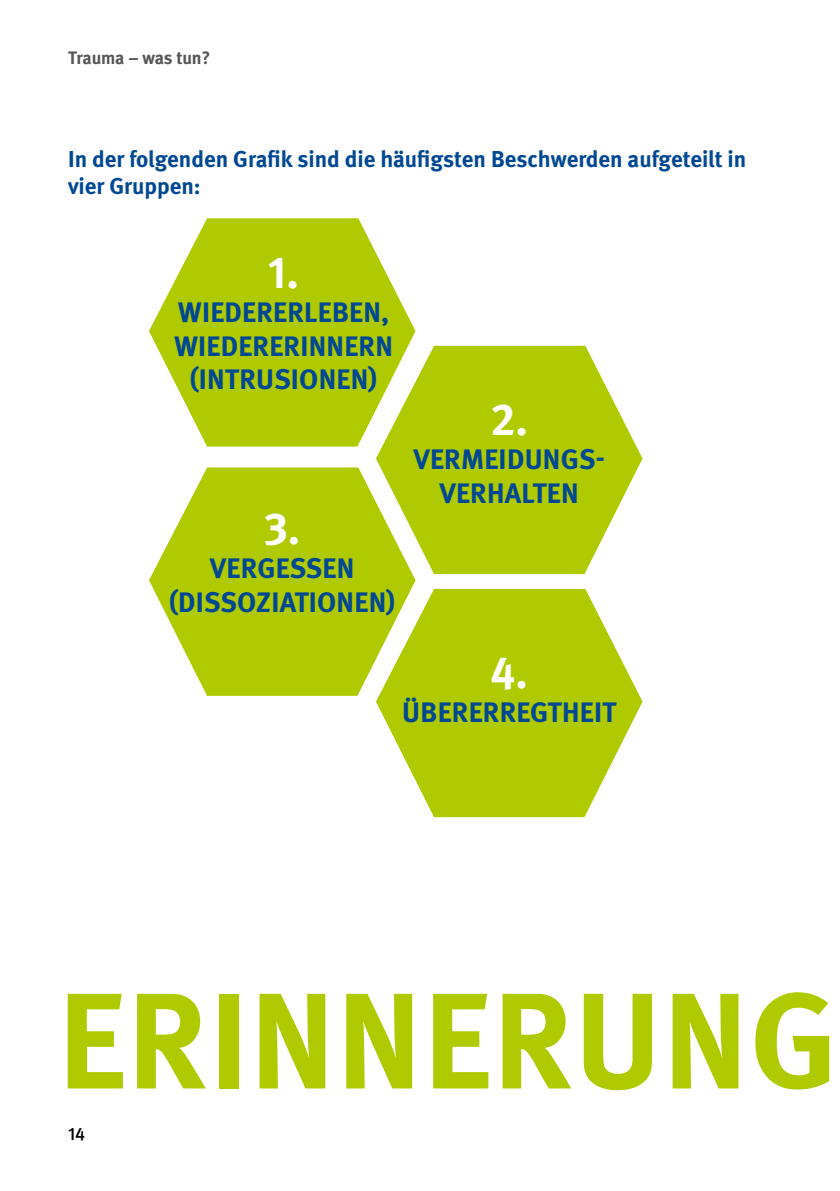
<style>
.page{position:relative;width:840px;height:1191px;background:#fff}
.page>*{position:absolute;margin:0;border:0;box-sizing:border-box;transform-origin:0 0}
.t1{font:700 136.2px "DGUV Meta";letter-spacing:.015em;color:#afca00}
.t2{font:700 45px "DGUV Meta";color:#fff}
.t3{font:700 28.2px/33.8px "DGUV Meta";letter-spacing:.01em;color:#004893;text-align:center}
.t4{font:700 23px/27px "DGUV Meta";color:#004893}
.t5{font:700 18px "DGUV Meta";letter-spacing:-.01em;color:#565655}
.t6{font:500 18px "DGUV Meta";color:#000}
</style>
<div class="page">
<svg style="left:376px;top:345px;width:267px;height:230px;background:#bad124"></svg>
<svg style="left:149px;top:460px;width:271px;height:236px"></svg>
<svg style="left:370px;top:581px;width:273px;height:237px"></svg>
<svg style="left:149px;top:218px;width:271px;height:233px"></svg>
<p class="t5" style="left:68px;top:47px;width:144px">Trauma – was tun?</p>
<p class="t4" style="left:68px;top:146px;width:679px">In der folgenden Grafik sind die häufigsten Beschwerden aufgeteilt in vier Gruppen:</p>
<h2 class="t2" style="left:268px;top:246px;width:32px">1.</h2>
<p class="t3" style="left:174px;top:296px;width:220px">WIEDERERLEBEN,<br>WIEDERERINNERN (INTRUSIONEN)</p>
<h2 class="t2" style="left:264px;top:502px;width:38px">3.</h2>
<p class="t3" style="left:169px;top:552px;width:227px">VERGESSEN (DISSOZIATIONEN)</p>
<h2 class="t2" style="left:490px;top:393px;width:39px">2.</h2>
<p class="t3" style="left:413px;top:443px;width:192px">VERMEIDUNGS-<br>VERHALTEN</p>
<h2 class="t2" style="left:490px;top:646px;width:39px">4.</h2>
<p class="t3" style="left:402px;top:696px;width:215px">ÜBERERREGTHEIT</p>
<h1 class="t1" style="left:58px;top:960px;width:780px">ERINNERUNG</h1>
<p class="t6" style="left:68px;top:1123px;width:19px">14</p>
</div>
